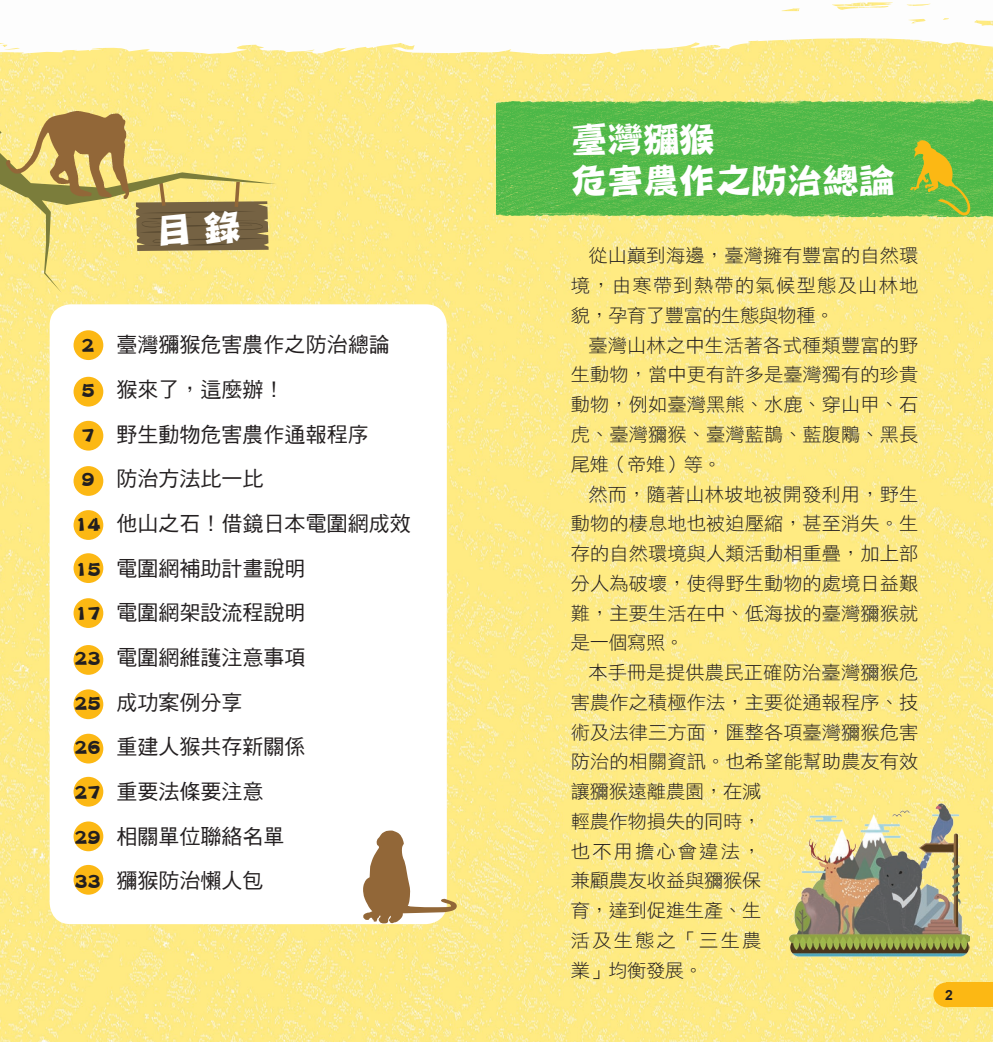
<style>
.page{position:relative;width:993px;height:1042px;background:#fff}
.page>*{position:absolute;margin:0;border:0;box-sizing:border-box;transform-origin:0 0}
.t1{font:35px/40.9px "DF Ping Ju Std W7";letter-spacing:-.025em;color:#fff;scale:1.05 1}
.t2{font:21px "DF Hei Std W5";color:#231f20}
.t3{font:18.72px/29.8px "DF Hei Std W3";color:#231f20;text-align:justify}
.t4{font:700 14px "Arial";color:#231f20}
.s1{font-family:"DF Ping Ju Std W7"}
</style>
<div class="page">
<img style="left:0;top:2px;width:992px;height:1040px">
<div style="left:50px;top:304px;width:396px;height:620px;background:#fff;border-radius:21px"></div>
<svg style="left:0;top:131px;width:276px;height:162px;background:#f8e785"></svg>
<img style="left:496px;top:99px;width:496px;height:119px">
<svg style="left:363px;top:830px;width:94px;height:94px"></svg>
<img style="left:6px;top:111px;width:123px;height:87px">
<div style="left:73px;top:330px;width:30px;height:30px;background:#fcb814;border-radius:50%"></div>
<div style="left:73px;top:377px;width:30px;height:29px;background:#fcb814;border-radius:50%"></div>
<div style="left:73px;top:421px;width:30px;height:29px;background:#fcb814;border-radius:50%"></div>
<div style="left:73px;top:466px;width:30px;height:30px;background:#fcb814;border-radius:50%"></div>
<div style="left:73px;top:510px;width:30px;height:30px;background:#fcb814;border-radius:50%"></div>
<div style="left:73px;top:553px;width:30px;height:30px;background:#fcb814;border-radius:50%"></div>
<div style="left:73px;top:598px;width:30px;height:30px;background:#fcb814;border-radius:50%"></div>
<div style="left:73px;top:645px;width:30px;height:30px;background:#fcb814;border-radius:50%"></div>
<div style="left:73px;top:689px;width:30px;height:30px;background:#fcb814;border-radius:50%"></div>
<div style="left:73px;top:734px;width:30px;height:29px;background:#fcb814;border-radius:50%"></div>
<div style="left:73px;top:777px;width:30px;height:29px;background:#fcb814;border-radius:50%"></div>
<div style="left:73px;top:821px;width:30px;height:30px;background:#fcb814;border-radius:50%"></div>
<div style="left:73px;top:865px;width:30px;height:29px;background:#fcb814;border-radius:50%"></div>
<svg style="left:909px;top:140px;width:61px;height:76px;background:#85ba3c"></svg>
<img style="left:788px;top:803px;width:181px;height:153px">
<div style="left:946px;top:982px;width:46px;height:25px;background:#fcb814"></div>
<div style="left:933px;top:982px;width:27px;height:25px;background:#fcb814;border-radius:50%"></div>
<svg style="left:135px;top:174px;width:134px;height:80px;background:#a39158"></svg>
<p class="t2" style="left:81px;top:333px;width:310px"><span class="s1">2</span> 臺灣獼猴危害農作之防治總論</p>
<p class="t2" style="left:81px;top:378px;width:205px"><span class="s1">5</span> 猴來了，這麼辦！</p>
<p class="t2" style="left:81px;top:423px;width:289px"><span class="s1">7</span> 野生動物危害農作通報程序</p>
<p class="t2" style="left:81px;top:467px;width:184px"><span class="s1">9</span> 防治方法比一比</p>
<p class="t2" style="left:74px;top:512px;width:337px"><span class="s1">14</span> 他山之石！借鏡日本電圍網成效</p>
<p class="t2" style="left:74px;top:557px;width:232px"><span class="s1">15</span> 電圍網補助計畫說明</p>
<p class="t2" style="left:74px;top:601px;width:232px"><span class="s1">17</span> 電圍網架設流程說明</p>
<p class="t2" style="left:74px;top:646px;width:232px"><span class="s1">23</span> 電圍網維護注意事項</p>
<p class="t2" style="left:74px;top:690px;width:169px"><span class="s1">25</span> 成功案例分享</p>
<p class="t2" style="left:74px;top:735px;width:232px"><span class="s1">26</span> 重建人猴共存新關係</p>
<p class="t2" style="left:74px;top:780px;width:190px"><span class="s1">27</span> 重要法條要注意</p>
<p class="t2" style="left:74px;top:824px;width:211px"><span class="s1">29</span> 相關單位聯絡名單</p>
<p class="t2" style="left:74px;top:869px;width:190px"><span class="s1">33</span> 獼猴防治懶人包</p>
<h1 class="t1" style="left:570px;top:118px;width:310px">臺灣獼猴<br>危害農作之防治總論</h1>
<p class="t3" style="left:570px;top:241px;width:349px;text-indent:17px">從山巔到海邊，臺灣擁有豐富的自然環境，由寒帶到熱帶的氣候型態及山林地貌，孕育了豐富的生態與物種。</p>
<p class="t3" style="left:570px;top:330px;width:349px;text-indent:17px">臺灣山林之中生活著各式種類豐富的野生動物，當中更有許多是臺灣獨有的珍貴動物，例如臺灣黑熊、水鹿、穿山甲、石虎、臺灣獼猴、臺灣藍鵲、藍腹鷴、黑長尾雉（帝雉）等。</p>
<p class="t3" style="left:570px;top:478px;width:349px;text-indent:17px">然而，隨著山林坡地被開發利用，野生動物的棲息地也被迫壓縮，甚至消失。生存的自然環境與人類活動相重疊，加上部分人為破壞，使得野生動物的處境日益艱難，主要生活在中、低海拔的臺灣獼猴就是一個寫照。</p>
<p class="t3" style="left:570px;top:657px;width:349px;text-align:left;text-indent:17px">本手冊是提供農民正確防治臺灣獼猴危害農作之積極作法，主要從通報程序、技術及法律三方面，匯整各項臺灣獼猴危害防治的相關資訊。也希望能幫助農友有效讓獼猴遠離農園，在減<br>輕農作物損失的同時，<br>也不用擔心會違法，<br>兼顧農友收益與獼猴保<br>育，達到促進生產、生<br>活及生態之「三生農<br>業」均衡發展。</p>
<p class="t4" style="left:944px;top:986px;width:9px">2</p>
</div>
